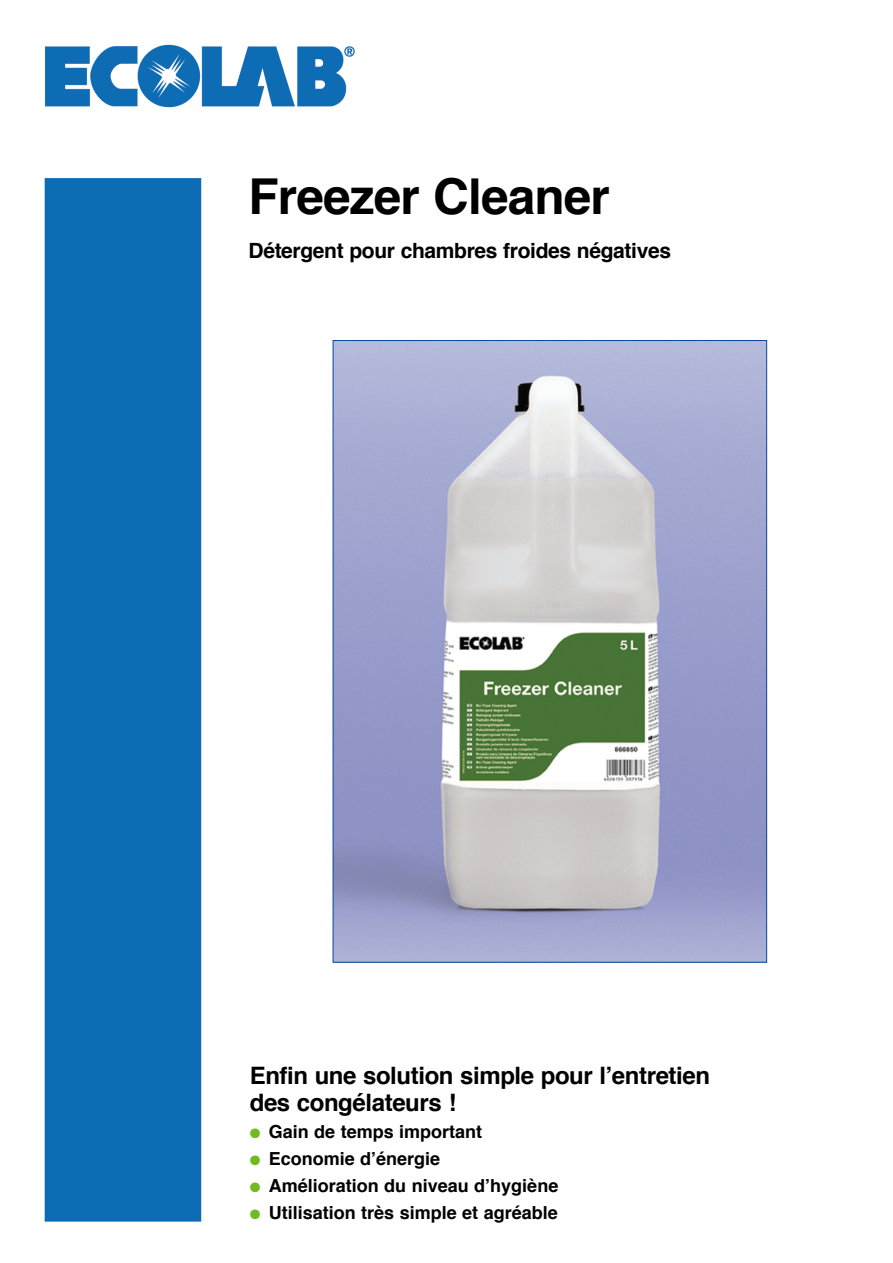
<style>
.page{position:relative;width:893px;height:1263px;background:#fff}
.page>*{position:absolute;margin:0;border:0;box-sizing:border-box;transform-origin:0 0}
.t1{font:700 49.5px "Helvetica";letter-spacing:-.015em;color:#000}
.t2{font:700 24px/27px "Helvetica";letter-spacing:-.015em;color:#000}
.t3{font:700 21px "Helvetica";letter-spacing:-.015em;color:#000}
.t4{font:700 18px "Helvetica";color:#000}
.s1{color:#71ba1f}
</style>
<div class="page">
<img style="left:44px;top:44px;width:724px;height:1178px">
<div style="left:247px;top:177px;width:586px;height:155px;background:#fff"></div>
<img style="left:335px;top:342px;width:430px;height:619px">
<h1 class="t1" style="left:248px;top:176px;width:363px">Freezer Cleaner</h1>
<p class="t3" style="left:248px;top:242px;width:424px">Détergent pour chambres froides négatives</p>
<h2 class="t2" style="left:250px;top:1064px;width:462px">Enfin une solution simple pour l’entretien des congélateurs !</h2>
<p class="t4" style="left:250px;top:1124px;width:234px"><span class="s1">●</span> Gain de temps important</p>
<p class="t4" style="left:250px;top:1151px;width:192px"><span class="s1">●</span> Economie d’énergie</p>
<p class="t4" style="left:250px;top:1178px;width:310px"><span class="s1">●</span> Amélioration du niveau d’hygiène</p>
<p class="t4" style="left:250px;top:1205px;width:309px"><span class="s1">●</span> Utilisation très simple et agréable</p>
</div>
